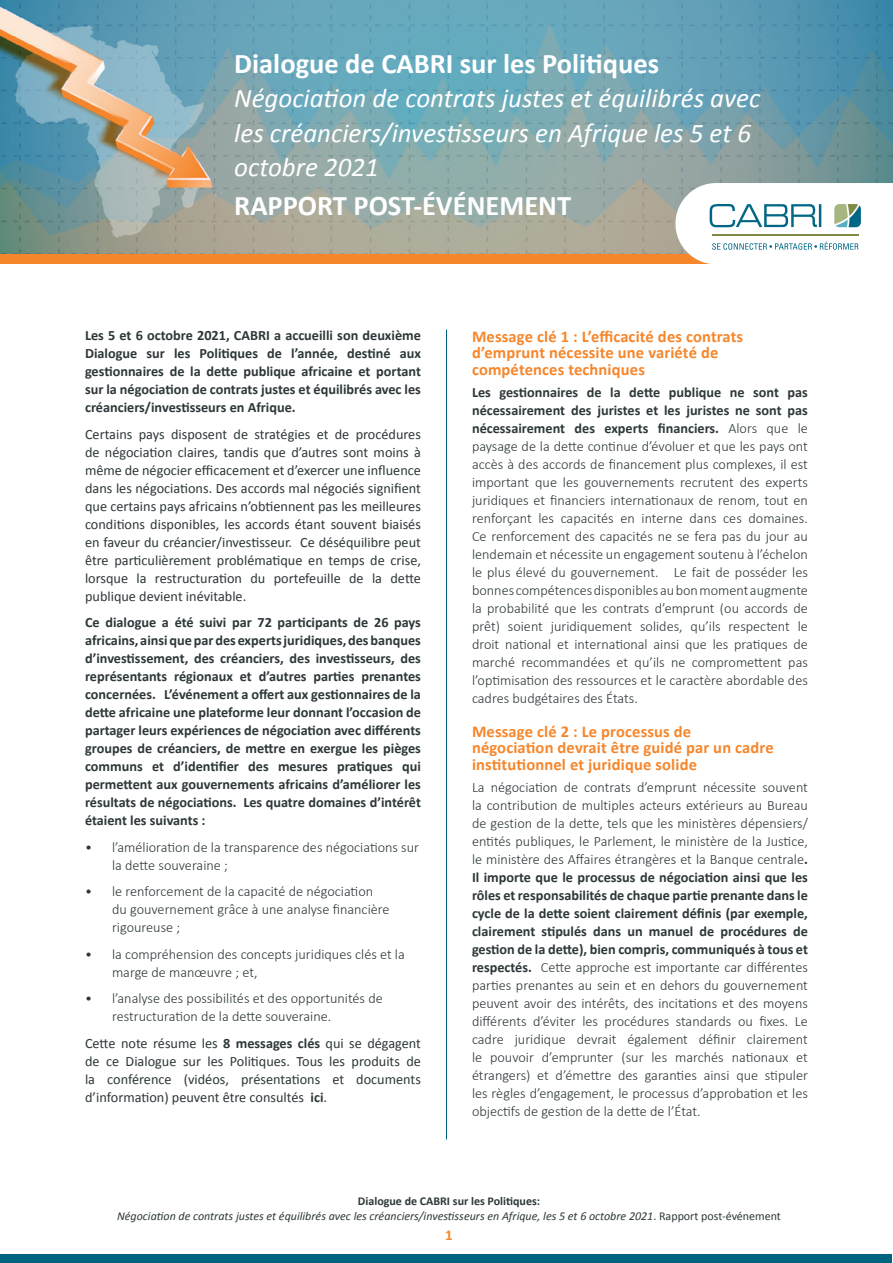
<style>
.page{position:relative;width:893px;height:1263px;background:#fff}
.page>*{position:absolute;margin:0;border:0;box-sizing:border-box;transform-origin:0 0}
.t1{font:700 28.5px "Calibri";color:#fff}
.t2{font:italic 27px/34.5px "Calibri";color:#fff}
.t3{font:700 16.5px/16.5px "Calibri";letter-spacing:.01em;color:#f6862b}
.t4{font:700 15px "Calibri";color:#f6862b}
.t5{font:300 14.25px/18px "Calibri";color:#2d3739}
.t6{font:700 14.25px/18px "Calibri";color:#2d3739;text-align:justify}
.t7{font:14.25px/18px "Calibri";color:#2d3739;text-align:justify}
.t8{font:italic 12px/15px "Calibri";color:#2d3739;text-align:center}
.s1{font-weight:700}
.s2{font-weight:700;font-style:normal}
.s3{font-style:normal}
</style>
<div class="page">
<div style="left:0;top:1254px;width:892px;height:9px;background:#006380"></div>
<img style="left:0;top:0;width:893px;height:254px">
<div style="left:0;top:254px;width:893px;height:10px;background:#f6862b"></div>
<hr style="left:446px;top:330px;width:1px;height:809px;background:#006380">
<svg style="left:675px;top:183px;width:218px;height:81px"></svg>
<h1 class="t1" style="left:234px;top:45px;width:426px">Dialogue de CABRI sur les Politiques</h1>
<h2 class="t2" style="left:234px;top:80px;width:528px">Négociation de contrats justes et équilibrés avec les créanciers/investisseurs en Afrique les 5 et 6 octobre 2021</h2>
<h1 class="t1" style="left:234px;top:187px;width:338px">RAPPORT POST-ÉVÉNEMENT</h1>
<p class="t6" style="left:85px;top:326px;width:337px">Les 5 et 6 octobre 2021, CABRI a accueilli son deuxième Dialogue sur les Politiques de l’année, destiné aux gestionnaires de la dette publique africaine et portant sur la négociation de contrats justes et équilibrés avec les créanciers/investisseurs en Afrique.</p>
<p class="t7" style="left:85px;top:425px;width:337px">Certains pays disposent de stratégies et de procédures de négociation claires, tandis que d’autres sont moins à même de négocier efficacement et d’exercer une influence dans les négociations. Des accords mal négociés signifient que certains pays africains n’obtiennent pas les meilleures conditions disponibles, les accords étant souvent biaisés en faveur du créancier/investisseur. Ce déséquilibre peut être particulièrement problématique en temps de crise, lorsque la restructuration du portefeuille de la dette publique devient inévitable.</p>
<p class="t6" style="left:85px;top:613px;width:337px">Ce dialogue a été suivi par 72 participants de 26 pays africains, ainsi que par des experts juridiques, des banques d’investissement, des créanciers, des investisseurs, des représentants régionaux et d’autres parties prenantes concernées. L’événement a offert aux gestionnaires de la dette africaine une plateforme leur donnant l’occasion de partager leurs expériences de négociation avec différents groupes de créanciers, de mettre en exergue les pièges communs et d’identifier des mesures pratiques qui permettent aux gouvernements africains d’améliorer les résultats de négociations. Les quatre domaines d’intérêt étaient les suivants :</p>
<p class="t5" style="left:112px;top:838px;width:309px;text-indent:-27px">• l’amélioration de la transparence des négociations sur la dette souveraine ;</p>
<p class="t5" style="left:112px;top:882px;width:279px;text-indent:-27px">• le renforcement de la capacité de négociation du gouvernement grâce à une analyse financière rigoureuse ;</p>
<p class="t5" style="left:112px;top:945px;width:294px;text-indent:-27px">• la compréhension des concepts juridiques clés et la marge de manœuvre ; et,</p>
<p class="t5" style="left:112px;top:989px;width:272px;text-indent:-27px">• l’analyse des possibilités et des opportunités de restructuration de la dette souveraine.</p>
<p class="t7" style="left:85px;top:1034px;width:337px">Cette note résume les <span class="s1">8 messages clés</span> qui se dégagent de ce Dialogue sur les Politiques. Tous les produits de la conférence (vidéos, présentations et documents d’information) peuvent être consultés <span class="s1">ici</span>.</p>
<p class="t3" style="left:472px;top:328px;width:273px">Message clé 1 : L’efficacité des contrats d’emprunt nécessite une variété de compétences techniques</p>
<p class="t5" style="left:472px;top:383px;width:337px;text-align:justify"><span class="s1">Les gestionnaires de la dette publique ne sont pas nécessairement des juristes et les juristes ne sont pas nécessairement des experts financiers.</span> Alors que le paysage de la dette continue d’évoluer et que les pays ont accès à des accords de financement plus complexes, il est important que les gouvernements recrutent des experts juridiques et financiers internationaux de renom, tout en renforçant les capacités en interne dans ces domaines.<br>Ce renforcement des capacités ne se fera pas du jour au lendemain et nécessite un engagement soutenu à l’échelon le plus élevé du gouvernement. Le fait de posséder les bonnes compétences disponibles au bon moment augmente la probabilité que les contrats d’emprunt (ou accords de prêt) soient juridiquement solides, qu’ils respectent le droit national et international ainsi que les pratiques de marché recommandées et qu’ils ne compromettent pas l’optimisation des ressources et le caractère abordable des cadres budgétaires des États.</p>
<p class="t3" style="left:472px;top:723px;width:303px">Message clé 2 : Le processus de négociation devrait être guidé par un cadre institutionnel et juridique solide</p>
<p class="t5" style="left:472px;top:778px;width:337px;text-align:justify">La négociation de contrats d’emprunt nécessite souvent la contribution de multiples acteurs extérieurs au Bureau de gestion de la dette, tels que les ministères dépensiers/ entités publiques, le Parlement, le ministère de la Justice, le ministère des Affaires étrangères et la Banque centrale<span class="s1">.<br>Il importe que le processus de négociation ainsi que les rôles et responsabilités de chaque partie prenante dans le cycle de la dette soient clairement définis (par exemple, clairement stipulés dans un manuel de procédures de gestion de la dette), bien compris, communiqués à tous et respectés.</span> Cette approche est importante car différentes parties prenantes au sein et en dehors du gouvernement peuvent avoir des intérêts, des incitations et des moyens différents d’éviter les procédures standards ou fixes. Le cadre juridique devrait également définir clairement le pouvoir d’emprunter (sur les marchés nationaux et étrangers) et d’émettre des garanties ainsi que stipuler les règles d’engagement, le processus d’approbation et les objectifs de gestion de la dette de l’État.</p>
<p class="t8" style="left:117px;top:1193px;width:665px"><span class="s2">Dialogue de CABRI sur les Politiques:<br></span>Négociation de contrats justes et équilibrés avec les créanciers/investisseurs en Afrique, les 5 et 6 octobre 2021<span class="s3">. Rapport post-événement</span></p>
<p class="t4" style="left:445px;top:1225px;width:9px">1</p>
</div>
